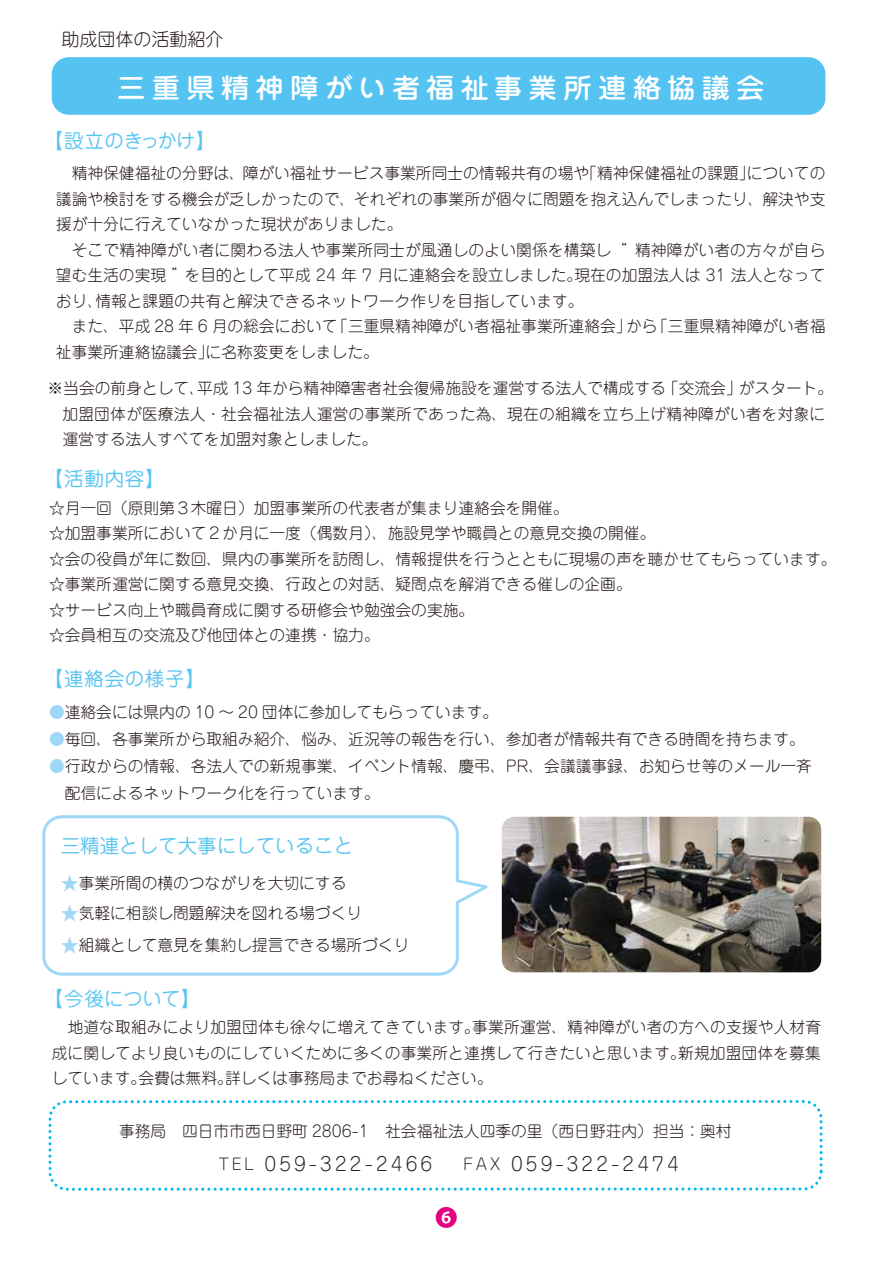
<style>
.page{position:relative;width:893px;height:1263px;background:#fff}
.page>*{position:absolute;margin:0;border:0;box-sizing:border-box;transform-origin:0 0}
.t1{font:500 27px "Jun 34 Pro";letter-spacing:.22em;color:#fff;scale:1.05 1}
.t2{font:22.5px "Koz Go Pro";color:#e40081}
.t3{font:19.5px "Jun 201 Pro";color:#59c4f1}
.t4{font:19.5px "Jun 201 Pro";letter-spacing:-.035em;color:#59c4f1}
.t5{font:300 18.75px "Jun 101 Pro";letter-spacing:.16em;color:#221815}
.t6{font:300 18px "Jun 101 Pro";color:#221815}
.t7{font:300 15.75px/25.5px "Jun 101 Pro";color:#221815}
.s1{color:#9fd8f7}
.s2{font-size:18px;color:#9fd8f7}
.s3{font-size:15.75px}
</style>
<div class="page">
<div style="left:52px;top:57px;width:773px;height:58px;background:#54c3f1;border-radius:17px"></div>
<div style="left:48px;top:1100px;width:775px;height:91px;border:3px dashed #00b9ef;border-radius:17px"></div>
<svg style="left:42px;top:815px;width:446px;height:161px"></svg>
<img style="left:502px;top:817px;width:319px;height:155px">
<p class="t6" style="left:61px;top:25px;width:163px">助成団体の活動紹介</p>
<h1 class="t1" style="left:117px;top:66px;width:618px">三重県精神障がい者福祉事業所連絡協議会</h1>
<p class="t4" style="left:44px;top:126px;width:173px">【設立のきっかけ】</p>
<p class="t7" style="left:56px;top:159px;width:771px">　精神保健福祉の分野は、障がい福祉サービス事業所同士の情報共有の場や「精神保健福祉の課題」についての議論や検討をする機会が乏しかったので、それぞれの事業所が個々に問題を抱え込んでしまったり、解決や支援が十分に行えていなかった現状がありました。<br>　そこで精神障がい者に関わる法人や事業所同士が風通しのよい関係を構築し“ 精神障がい者の方々が自ら望む生活の実現 ”を目的として平成 24 年 7 月に連絡会を設立しました。現在の加盟法人は 31 法人となっており、情報と課題の共有と解決できるネットワーク作りを目指しています。<br>　また、平成 28 年 6 月の総会において「三重県精神障がい者福祉事業所連絡会」から「三重県精神障がい者福祉事業所連絡協議会」に名称変更をしました。</p>
<p class="t7" style="left:63px;top:374px;width:772px;text-indent:-15px">※当会の前身として、平成 13 年から精神障害者社会復帰施設を運営する法人で構成する「交流会」がスタート。加盟団体が医療法人・社会福祉法人運営の事業所であった為、現在の組織を立ち上げ精神障がい者を対象に運営する法人すべてを加盟対象としました。</p>
<p class="t3" style="left:44px;top:464px;width:123px">【活動内容】</p>
<p class="t7" style="left:49px;top:493px;width:789px">☆月一回（原則第３木曜日）加盟事業所の代表者が集まり連絡会を開催。<br>☆加盟事業所において２か月に一度（偶数月）、施設見学や職員との意見交換の開催。<br>☆会の役員が年に数回、県内の事業所を訪問し、情報提供を行うとともに現場の声を聴かせてもらっています。☆事業所運営に関する意見交換、行政との対話、疑問点を解消できる催しの企画。<br>☆サービス向上や職員育成に関する研修会や勉強会の実施。<br>☆会員相互の交流及び他団体との連携・協力。</p>
<p class="t3" style="left:44px;top:663px;width:163px">【連絡会の様子】</p>
<p class="t7" style="left:49px;top:697px;width:451px"><span class="s1">●</span>連絡会には県内の 10 ～ 20 団体に参加してもらっています。</p>
<p class="t7" style="left:49px;top:724px;width:757px"><span class="s1">●</span>毎回、各事業所から取組み紹介、悩み、近況等の報告を行い、参加者が情報共有できる時間を持ちます。</p>
<p class="t7" style="left:49px;top:750px;width:764px;line-height:27px"><span class="s1">●</span>行政からの情報、各法人での新規事業、イベント情報、慶弔、PR、会議議事録、お知らせ等のメール一斉　配信によるネットワーク化を行っています。</p>
<p class="t7" style="left:49px;top:691px;width:442px">　　　　　　　　　　　　　　　　　　　　　　　　　　　　</p>
<p class="t3" style="left:61px;top:830px;width:294px">三精連として大事にしていること</p>
<p class="t7" style="left:61px;top:869px;width:287px"><span class="s2">★</span>事業所間の横のつながりを大切にする</p>
<p class="t7" style="left:61px;top:898px;width:303px"><span class="s2">★</span>気軽に相談し問題解決を図れる場づくり</p>
<p class="t7" style="left:61px;top:930px;width:350px"><span class="s2">★</span>組織として意見を集約し提言できる場所づくり</p>
<p class="t3" style="left:44px;top:983px;width:159px">【今後について】</p>
<p class="t7" style="left:52px;top:1012px;width:771px;text-align:justify">　地道な取組みにより加盟団体も徐々に増えてきています。事業所運営、精神障がい者の方への支援や人材育成に関してより良いものにしていくために多くの事業所と連携して行きたいと思います。新規加盟団体を募集しています。会費は無料。詳しくは事務局までお尋ねください。</p>
<p class="t7" style="left:119px;top:1116px;width:614px">事務局　四日市市西日野町 2806-1　社会福祉法人四季の里（西日野荘内）担当：奥村</p>
<p class="t5" style="left:219px;top:1149px;width:215px"><span class="s3">TEL</span> 059-322-2466</p>
<p class="t5" style="left:463px;top:1149px;width:217px"><span class="s3">FAX</span> 059-322-2474</p>
<h2 class="t2" style="left:435px;top:1203px;width:24px">❻</h2>
</div>
